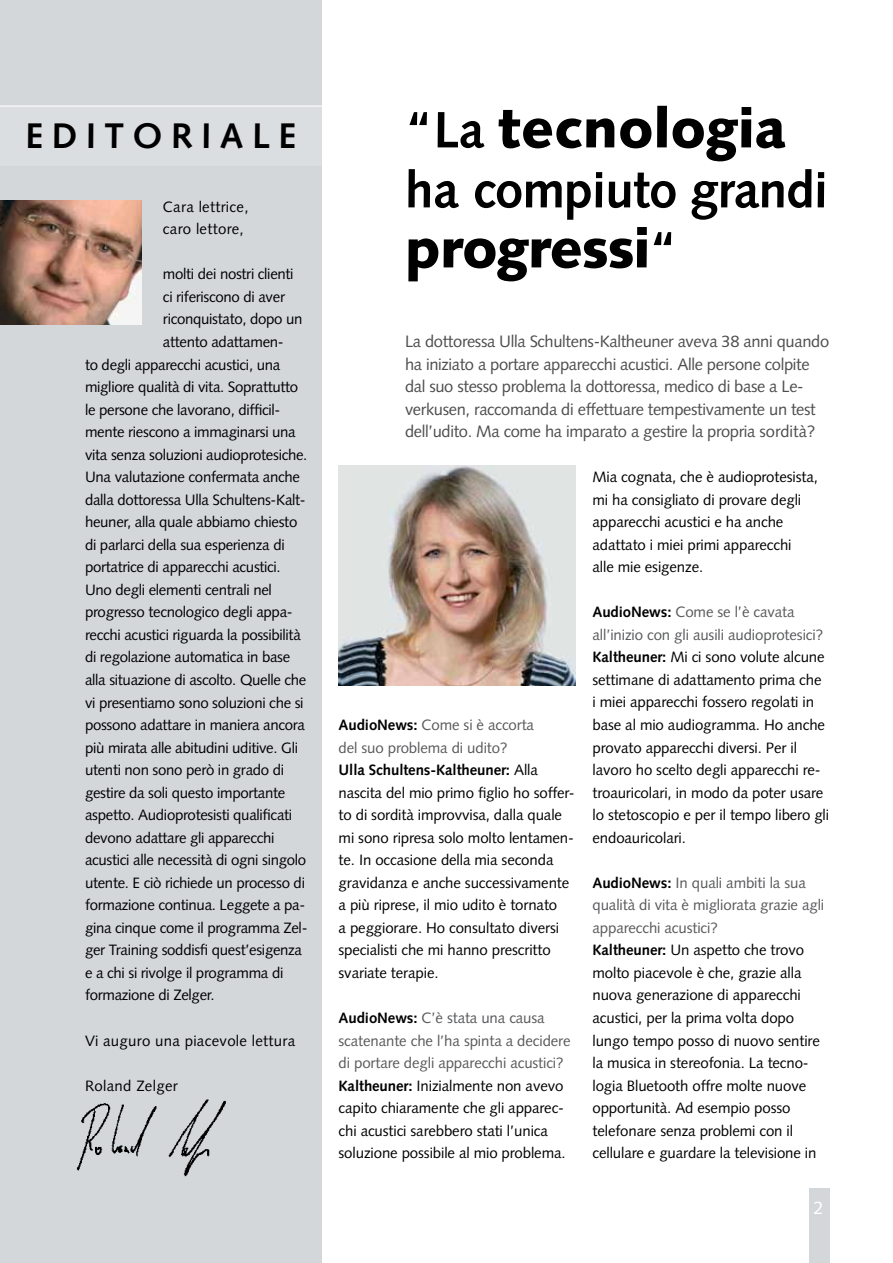
<style>
.page{position:relative;width:893px;height:1263px;background:#fff}
.page>*{position:absolute;margin:0;border:0;box-sizing:border-box;transform-origin:0 0}
.t1{font:900 55.5px "Syntax";color:#000}
.t2{font:700 51px "Syntax";letter-spacing:-.015em;color:#000}
.t3{font:700 35.55px "Syntax";letter-spacing:.24em;color:#000}
.t4{font:18px "Syntax";color:#fff}
.t5{font:16.5px/22.5px "Syntax";letter-spacing:-.02em;color:#4d4d4f}
.t6{font:15px/22.5px "Syntax";letter-spacing:-.005em;color:#000}
.t7{font:15px/22.5px "Syntax";letter-spacing:.02em;color:#000}
.s1{font-weight:700;font-size:51px}
.s2{font-weight:700}
.s3{color:#58595b}
</style>
<div class="page">
<div style="left:0;top:0;width:322px;height:1263px;background:#d3d7da"></div>
<img style="left:0;top:200px;width:142px;height:124px">
<img style="left:76px;top:1099px;width:150px;height:78px">
<div style="left:809px;top:1188px;width:20px;height:75px;background:#d3d7da"></div>
<div style="left:0;top:106px;width:322px;height:59px;background:#dbdee1"></div>
<hr style="left:0;top:106px;width:323px;height:1px;background:#fff">
<img style="left:339px;top:466px;width:236px;height:219px">
<h3 class="t3" style="left:26px;top:122px;width:272px">EDITORIALE</h3>
<p class="t7" style="left:163px;top:197px;width:87px">Cara lettrice, caro lettore,</p>
<p class="t6" style="left:163px;top:264px;width:132px">molti dei nostri clienti</p>
<p class="t6" style="left:163px;top:287px;width:124px">ci riferiscono di aver</p>
<p class="t6" style="left:163px;top:309px;width:141px">riconquistato, dopo un</p>
<p class="t6" style="left:163px;top:332px;width:122px">attento adattamen-</p>
<p class="t6" style="left:85px;top:354px;width:197px">to degli apparecchi acustici, una</p>
<p class="t6" style="left:85px;top:377px;width:215px">migliore qualità di vita. Soprattutto</p>
<p class="t6" style="left:85px;top:399px;width:197px">le persone che lavorano, difficil-</p>
<p class="t6" style="left:85px;top:422px;width:212px">mente riescono a immaginarsi una</p>
<p class="t6" style="left:85px;top:445px;width:224px">vita senza soluzioni audioprotesiche.</p>
<p class="t6" style="left:85px;top:467px;width:216px">Una valutazione confermata anche</p>
<p class="t6" style="left:85px;top:490px;width:222px">dalla dottoressa Ulla Schultens-Kalt-</p>
<p class="t6" style="left:85px;top:512px;width:214px">heuner, alla quale abbiamo chiesto</p>
<p class="t6" style="left:85px;top:535px;width:201px">di parlarci della sua esperienza di</p>
<p class="t6" style="left:85px;top:557px;width:197px">portatrice di apparecchi acustici.</p>
<p class="t6" style="left:85px;top:580px;width:188px">Uno degli elementi centrali nel</p>
<p class="t6" style="left:85px;top:602px;width:209px">progresso tecnologico degli appa-</p>
<p class="t6" style="left:85px;top:625px;width:217px">recchi acustici riguarda la possibilità</p>
<p class="t6" style="left:85px;top:647px;width:207px">di regolazione automatica in base</p>
<p class="t6" style="left:85px;top:670px;width:223px">alla situazione di ascolto. Quelle che</p>
<p class="t6" style="left:85px;top:692px;width:220px">vi presentiamo sono soluzioni che si</p>
<p class="t6" style="left:85px;top:715px;width:222px">possono adattare in maniera ancora</p>
<p class="t6" style="left:85px;top:737px;width:215px">più mirata alle abitudini uditive. Gli</p>
<p class="t6" style="left:85px;top:760px;width:201px">utenti non sono però in grado di</p>
<p class="t6" style="left:85px;top:782px;width:202px">gestire da soli questo importante</p>
<p class="t6" style="left:85px;top:805px;width:209px">aspetto. Audioprotesisti qualificati</p>
<p class="t6" style="left:85px;top:828px;width:191px">devono adattare gli apparecchi</p>
<p class="t6" style="left:85px;top:850px;width:223px">acustici alle necessità di ogni singolo</p>
<p class="t6" style="left:85px;top:873px;width:221px">utente. E ciò richiede un processo di</p>
<p class="t6" style="left:85px;top:895px;width:222px">formazione continua. Leggete a pa-</p>
<p class="t6" style="left:85px;top:918px;width:224px">gina cinque come il programma Zel-</p>
<p class="t6" style="left:85px;top:940px;width:219px">ger Training soddisfi quest’esigenza</p>
<p class="t6" style="left:85px;top:963px;width:200px">e a chi si rivolge il programma di</p>
<p class="t6" style="left:85px;top:985px;width:131px">formazione di Zelger.</p>
<p class="t7" style="left:85px;top:1030px;width:212px">Vi auguro una piacevole lettura</p>
<p class="t7" style="left:85px;top:1075px;width:94px">Roland Zelger</p>
<h1 class="t1" style="left:405px;top:106px;width:383px"><span class="s1">“La</span> tecnologia</h1>
<h2 class="t2" style="left:405px;top:169px;width:424px">ha compiuto grandi</h2>
<h1 class="t1" style="left:405px;top:226px;width:274px">progressi<span class="s1">“</span></h1>
<p class="t5" style="left:405px;top:332px;width:426px">La dottoressa Ulla Schultens-Kaltheuner aveva 38 anni quando ha iniziato a portare apparecchi acustici. Alle persone colpite dal suo stesso problema la dottoressa, medico di base a Le&shy;verkusen, raccomanda di effettuare tempestivamente un test dell’udito. Ma come ha imparato a gestire la propria sordità?</p>
<p class="t6" style="left:339px;top:715px;width:237px"><span class="s2">AudioNews:</span> <span class="s3">Come si è accorta<br>del suo problema di udito?<br></span><span class="s2">Ulla Schultens-Kaltheuner:</span> Alla nascita del mio primo figlio ho soffer&shy;to di sordità improvvisa, dalla quale mi sono ripresa solo molto lentamen&shy;te. In occasione della mia seconda gravidanza e anche successivamente a più riprese, il mio udito è tornato<br>a peggiorare. Ho consultato diversi specialisti che mi hanno prescritto svariate terapie.</p>
<p class="t6" style="left:339px;top:1008px;width:233px"><span class="s2">AudioNews:</span> <span class="s3">C’è stata una causa scatenante che l’ha spinta a decidere di portare degli apparecchi acustici?<br></span><span class="s2">Kaltheuner:</span> Inizialmente non avevo capito chiaramente che gli apparec&shy;chi acustici sarebbero stati l’unica soluzione possibile al mio problema.</p>
<p class="t6" style="left:592px;top:467px;width:227px">Mia cognata, che è audioprotesista, mi ha consigliato di provare degli apparecchi acustici e ha anche adattato i miei primi apparecchi<br>alle mie esigenze.</p>
<p class="t6" style="left:592px;top:602px;width:238px"><span class="s2">AudioNews:</span> <span class="s3">Come se l’è cavata all’inizio con gli ausili audioprotesici?<br></span><span class="s2">Kaltheuner:</span> Mi ci sono volute alcune settimane di adattamento prima che<br>i miei apparecchi fossero regolati in base al mio audiogramma. Ho anche provato apparecchi diversi. Per il lavoro ho scelto degli apparecchi re&shy;troauricolari, in modo da poter usare lo stetoscopio e per il tempo libero gli endoauricolari.</p>
<p class="t6" style="left:592px;top:873px;width:233px"><span class="s2">AudioNews:</span> <span class="s3">In quali ambiti la sua qualità di vita è migliorata grazie agli apparecchi acustici?<br></span><span class="s2">Kaltheuner:</span> Un aspetto che trovo molto piacevole è che, grazie alla nuova generazione di apparecchi acustici, per la prima volta dopo lungo tempo posso di nuovo sentire la musica in stereofonia. La tecno&shy;logia Bluetooth offre molte nuove opportunità. Ad esempio posso telefonare senza problemi con il cellulare e guardare la televisione in</p>
<p class="t4" style="left:813px;top:1200px;width:12px">2</p>
</div>
